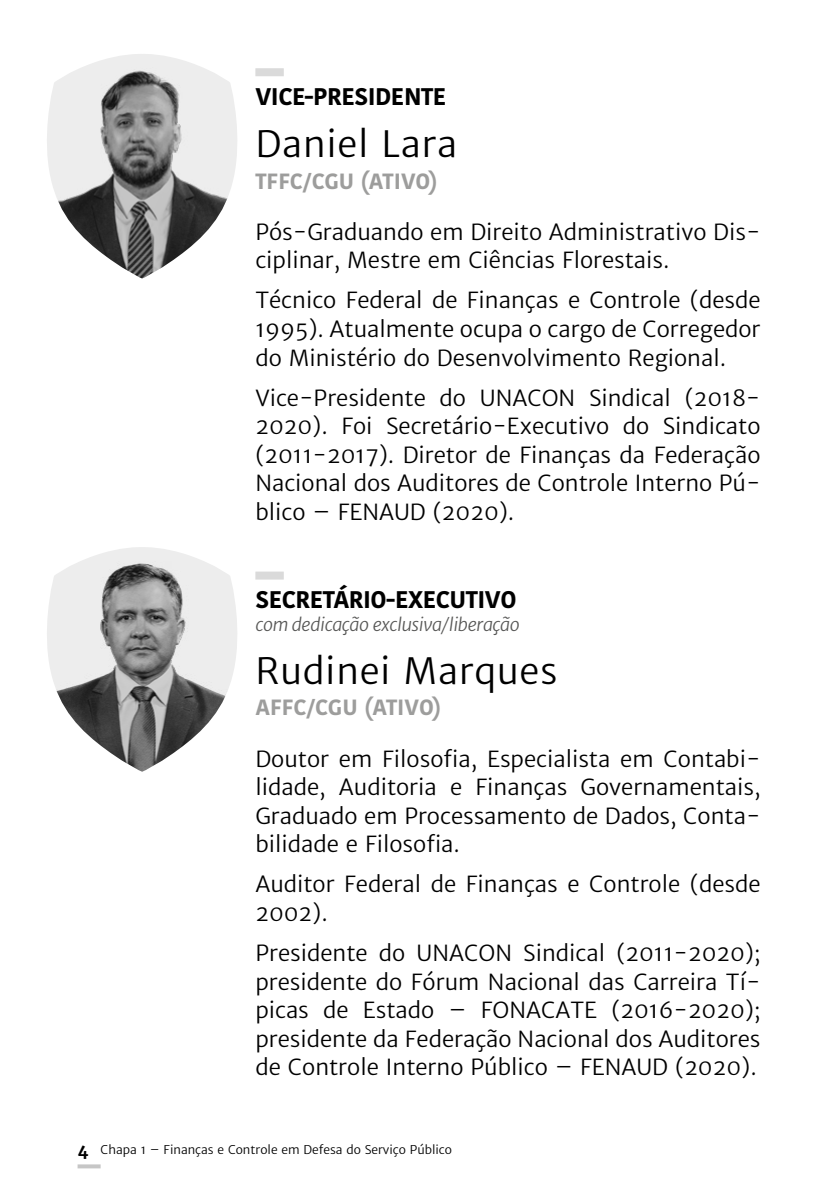
<style>
.page{position:relative;width:840px;height:1191px;background:#fff}
.page>*{position:absolute;margin:0;border:0;box-sizing:border-box;transform-origin:0 0}
.cand_Nome{font:36px "Merriweather Sans";letter-spacing:.02em;color:#000}
.cand_cargo{font:700 24px "Kohinoor Bangla";letter-spacing:-.02em;color:#000}
.Texto{font:22px/28.6px "Merriweather Sans";color:#000;text-align:justify}
.cand_orgao{font:700 22px "Kohinoor Bangla";color:#9d9d9c}
.cand_liberado{font:italic 18px "Merriweather Sans";letter-spacing:-.02em;color:#575756}
.t1{font:12px "Merriweather Sans";color:#000}
.s1{font-weight:700;font-size:16px}
</style>
<div class="page">
<svg style="left:77px;top:1164px;width:24px;height:4px"></svg>
<div style="left:255px;top:68px;width:28px;height:8px;background:#dadada"></div>
<div style="left:255px;top:571px;width:28px;height:8px;background:#dadada"></div>
<img style="left:47px;top:54px;width:190px;height:224px">
<img style="left:47px;top:547px;width:190px;height:224px">
<p class="cand_cargo" style="left:255px;top:75px;width:192px">VICE-PRESIDENTE</p>
<p class="cand_Nome" style="left:255px;top:122px;width:203px">Daniel Lara</p>
<p class="cand_orgao" style="left:255px;top:161px;width:184px">TFFC/CGU (ATIVO)</p>
<p class="Texto" style="left:255px;top:218px;width:506px">Pós-Graduando em Direito Administrativo Dis&shy;ciplinar, Mestre em Ciências Florestais.</p>
<p class="Texto" style="left:255px;top:286px;width:506px">Técnico Federal de Finanças e Controle (desde 1995). Atualmente ocupa o cargo de Corregedor do Ministério do Desenvolvimento Regional.</p>
<p class="Texto" style="left:255px;top:383px;width:506px">Vice-Presidente do UNACON Sindical (2018- 2020). Foi Secretário-Executivo do Sindicato (2011-2017). Diretor de Finanças da Federação Nacional dos Auditores de Controle Interno Pú&shy;blico – FENAUD (2020).</p>
<p class="cand_cargo" style="left:255px;top:578px;width:262px">SECRETÁRIO-EXECUTIVO</p>
<p class="cand_liberado" style="left:255px;top:614px;width:266px">com dedicação exclusiva/liberação</p>
<p class="cand_Nome" style="left:255px;top:649px;width:303px">Rudinei Marques</p>
<p class="cand_orgao" style="left:255px;top:688px;width:187px">AFFC/CGU (ATIVO)</p>
<p class="Texto" style="left:255px;top:744px;width:506px">Doutor em Filosofia, Especialista em Contabi&shy;lidade, Auditoria e Finanças Governamentais, Graduado em Processamento de Dados, Conta&shy;bilidade e Filosofia.</p>
<p class="Texto" style="left:255px;top:870px;width:506px">Auditor Federal de Finanças e Controle (desde<br>2002).</p>
<p class="Texto" style="left:255px;top:939px;width:506px">Presidente do UNACON Sindical (2011-2020); presidente do Fórum Nacional das Carreira Tí&shy;picas de Estado – FONACATE (2016-2020); presidente da Federação Nacional dos Auditores de Controle Interno Público – FENAUD (2020).</p>
<p class="t1" style="left:77px;top:1142px;width:376px"><span class="s1">4</span> Chapa 1 – Finanças e Controle em Defesa do Serviço Público</p>
</div>
